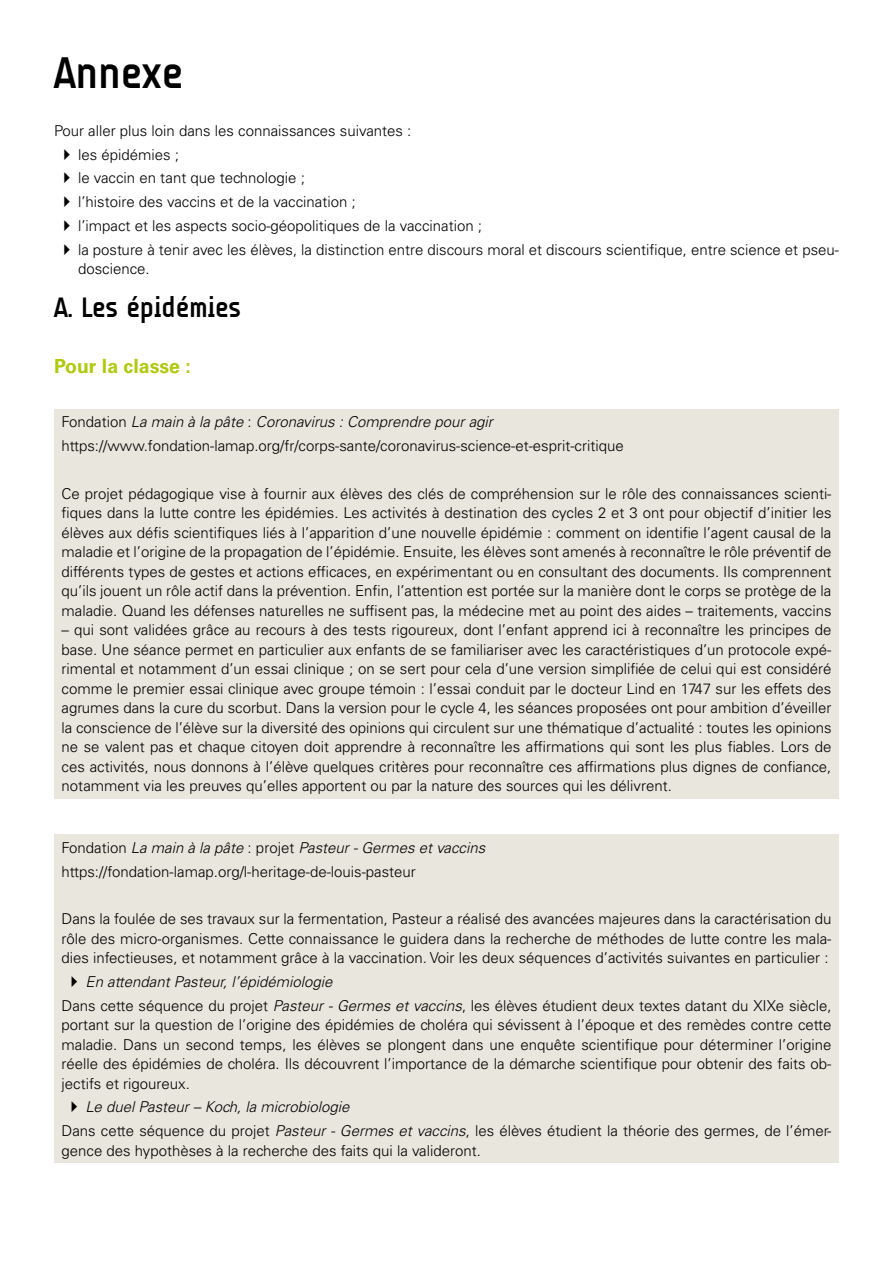
<style>
.page{position:relative;width:893px;height:1263px;background:#fff}
.page>*{position:absolute;margin:0;border:0;box-sizing:border-box;transform-origin:0 0}
.Texte_justifié{font:700 45px "A Udimat";color:#000}
.Sous_titre_1{font:700 28.5px "A Udimat";color:#000}
.Titre2{font:700 19.5px "Univers LT Std";color:#afca0b}
.Texte_justifié-2{font:300 15px/19.5px "Univers LT Std";color:#000;text-align:justify}
.Texte_justifié-3{font:italic 300 15px "Univers LT Std";color:#000}
.s1{font-style:normal}
.s2{font-style:italic}
</style>
<div class="page">
<div style="left:54px;top:409px;width:785px;height:390px;background:#e9e6dd"></div>
<div style="left:54px;top:834px;width:785px;height:329px;background:#e9e6dd"></div>
<p class="Texte_justifié" style="left:54px;top:48px;width:130px">Annexe</p>
<p class="Texte_justifié-2" style="left:54px;top:121px;width:359px">Pour aller plus loin dans les connaissances suivantes :</p>
<p class="Texte_justifié-2" style="left:78px;top:145px;width:102px">les épidémies ;</p>
<p class="Texte_justifié-2" style="left:78px;top:168px;width:228px">le vaccin en tant que technologie ;</p>
<p class="Texte_justifié-2" style="left:78px;top:192px;width:279px">l’histoire des vaccins et de la vaccination ;</p>
<p class="Texte_justifié-2" style="left:78px;top:216px;width:405px">l’impact et les aspects socio-géopolitiques de la vaccination ;</p>
<p class="Texte_justifié-2" style="left:78px;top:240px;width:762px">la posture à tenir avec les élèves, la distinction entre discours moral et discours scientifique, entre science et pseu&shy;doscience.</p>
<p class="Sous_titre_1" style="left:54px;top:291px;width:189px">A. Les épidémies</p>
<p class="Titre2" style="left:54px;top:355px;width:138px">Pour la classe :</p>
<p class="Texte_justifié-3" style="left:62px;top:413px;width:433px"><span class="s1">Fondation</span> La main à la pâte <span class="s1">:</span> Coronavirus : Comprendre pour agir</p>
<p class="Texte_justifié-2" style="left:62px;top:436px;width:564px">https://www.fondation-lamap.org/fr/corps-sante/coronavirus-science-et-esprit-critique</p>
<p class="Texte_justifié-2" style="left:62px;top:484px;width:771px">Ce projet pédagogique vise à fournir aux élèves des clés de compréhension sur le rôle des connaissances scienti&shy;fiques dans la lutte contre les épidémies. Les activités à destination des cycles 2 et 3 ont pour objectif d’initier les élèves aux défis scientifiques liés à l’apparition d’une nouvelle épidémie : comment on identifie l’agent causal de la maladie et l’origine de la propagation de l’épidémie. Ensuite, les élèves sont amenés à reconnaître le rôle préventif de différents types de gestes et actions efficaces, en expérimentant ou en consultant des documents. Ils comprennent qu’ils jouent un rôle actif dans la prévention. Enfin, l’attention est portée sur la manière dont le corps se protège de la maladie. Quand les défenses naturelles ne suffisent pas, la médecine met au point des aides – traitements, vaccins</p>
<p class="Texte_justifié-2" style="left:62px;top:620px;width:772px">– qui sont validées grâce au recours à des tests rigoureux, dont l’enfant apprend ici à reconnaître les principes de base. Une séance permet en particulier aux enfants de se familiariser avec les caractéristiques d’un protocole expé&shy;rimental et notamment d’un essai clinique ; on se sert pour cela d’une version simplifiée de celui qui est considéré comme le premier essai clinique avec groupe témoin : l’essai conduit par le docteur Lind en 1747 sur les effets des agrumes dans la cure du scorbut. Dans la version pour le cycle 4, les séances proposées ont pour ambition d’éveiller la conscience de l’élève sur la diversité des opinions qui circulent sur une thématique d’actualité : toutes les opinions ne se valent pas et chaque citoyen doit apprendre à reconnaître les affirmations qui sont les plus fiables. Lors de ces activités, nous donnons à l’élève quelques critères pour reconnaître ces affirmations plus dignes de confiance, notamment via les preuves qu’elles apportent ou par la nature des sources qui les délivrent.</p>
<p class="Texte_justifié-3" style="left:62px;top:838px;width:425px"><span class="s1">Fondation</span> La main à la pâte <span class="s1">: projet</span> Pasteur - Germes et vaccins</p>
<p class="Texte_justifié-2" style="left:62px;top:862px;width:356px">https://fondation-lamap.org/l-heritage-de-louis-pasteur</p>
<p class="Texte_justifié-2" style="left:62px;top:909px;width:772px">Dans la foulée de ses travaux sur la fermentation, Pasteur a réalisé des avancées majeures dans la caractérisation du rôle des micro-organismes. Cette connaissance le guidera dans la recherche de méthodes de lutte contre les mala&shy;dies infectieuses, et notamment grâce à la vaccination. Voir les deux séquences d’activités suivantes en particulier :</p>
<p class="Texte_justifié-3" style="left:86px;top:972px;width:248px">En attendant Pasteur, l’épidémiologie</p>
<p class="Texte_justifié-2" style="left:62px;top:996px;width:771px">Dans cette séquence du projet <span class="s2">Pasteur - Germes et vaccins</span>, les élèves étudient deux textes datant du XIXe siècle, portant sur la question de l’origine des épidémies de choléra qui sévissent à l’époque et des remèdes contre cette maladie. Dans un second temps, les élèves se plongent dans une enquête scientifique pour déterminer l’origine réelle des épidémies de choléra. Ils découvrent l’importance de la démarche scientifique pour obtenir des faits ob&shy;jectifs et rigoureux.</p>
<p class="Texte_justifié-3" style="left:86px;top:1098px;width:266px">Le duel Pasteur – Koch, la microbiologie</p>
<p class="Texte_justifié-2" style="left:62px;top:1121px;width:771px">Dans cette séquence du projet <span class="s2">Pasteur - Germes et vaccins</span>, les élèves étudient la théorie des germes, de l’émer&shy;gence des hypothèses à la recherche des faits qui la valideront.</p>
</div>
